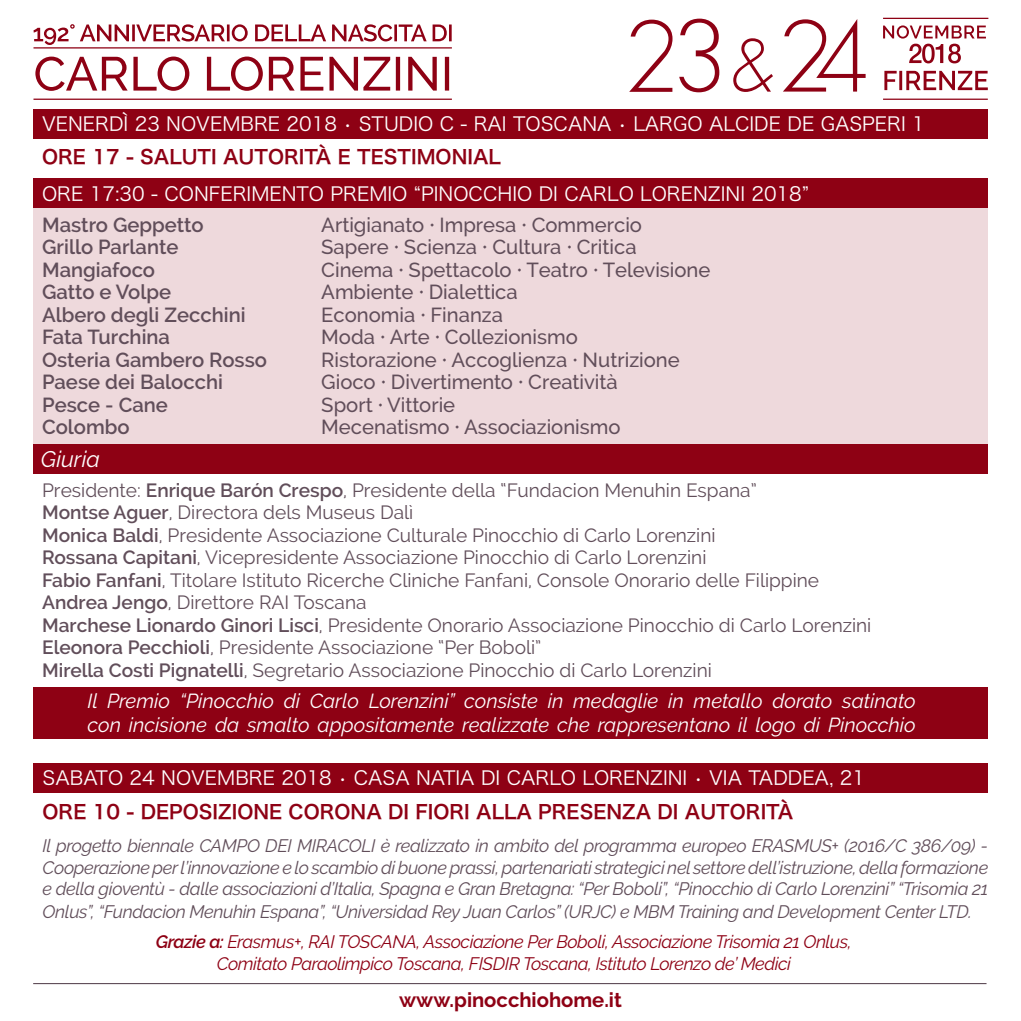
<style>
.page{position:relative;width:1021px;height:1021px;background:#fff}
.page>*{position:absolute;margin:0;border:0;box-sizing:border-box;transform-origin:0 0}
.White_Tabs_copy_2{font:italic 22.5px "Raleway";color:#fff}
.White_Tabs_copy_2-2{font:500 20.25px "Raleway";color:#614e5a}
.White_Tabs_copy_2-3{font:italic 20.25px/24.3px "Raleway";color:#fff}
.White_Tabs_copy_2-4{font:600 20.25px "Raleway";color:#614e5a}
.Raleway_Body{font:700 20.25px "Raleway";color:#8e0114}
.White_Tabs_copy_2-5{font:19.12px "Raleway";color:#614e5a}
.White_HEADINGS{font:19.12px "Hira Kaku Pro N W3";color:#fff}
.White_HEADINGS-2{font:19.12px "Hira Kaku Pro N W6";color:#8e0114}
.White_HEADINGS-3{font:italic 18px/21.8px "Raleway";letter-spacing:-.02em;color:#614e5a;text-align:justify}
.White_Tabs_copy_2-6{font:italic 18px/21.6px "Raleway";letter-spacing:-.025em;color:#8e0114;text-align:center}
.s1{font-family:"Moon Flower";font-weight:700}
.s2{font-weight:600}
</style>
<div class="page">
<div style="left:33px;top:687px;width:954px;height:51px;background:#8e0114"></div>
<div style="left:33px;top:206px;width:954px;height:250px;background:#eed9dc"></div>
<div style="left:33px;top:444px;width:954px;height:30px;background:#8e0114"></div>
<div style="left:33px;top:178px;width:954px;height:30px;background:#8e0114"></div>
<div style="left:33px;top:109px;width:954px;height:30px;background:#8e0114"></div>
<div style="left:33px;top:763px;width:954px;height:30px;background:#8e0114"></div>
<svg style="left:34px;top:24px;width:417px;height:21px"></svg>
<svg style="left:35px;top:57px;width:414px;height:34px"></svg>
<hr style="left:33px;top:47px;width:419px;height:2px;background:#8e0114">
<hr style="left:33px;top:99px;width:419px;height:1px;background:#8e0114">
<svg style="left:783px;top:19px;width:82px;height:73px"></svg>
<svg style="left:629px;top:19px;width:90px;height:73px"></svg>
<svg style="left:733px;top:38px;width:40px;height:54px"></svg>
<svg style="left:883px;top:25px;width:104px;height:65px"></svg>
<hr style="left:883px;top:18px;width:105px;height:1px;background:#8e0114">
<hr style="left:883px;top:99px;width:104px;height:1px;background:#8e0114">
<hr style="left:33px;top:983px;width:953px;height:1px;background:#614e5a">
<p class="White_HEADINGS" style="left:42px;top:107px;width:884px">VENERDÌ 23 NOVEMBRE 2018 • STUDIO C - RAI TOSCANA • LARGO ALCIDE DE GASPERI 1</p>
<p class="White_HEADINGS-2" style="left:42px;top:140px;width:460px">ORE 17 - SALUTI AUTORITÀ E TESTIMONIAL</p>
<p class="White_HEADINGS" style="left:42px;top:177px;width:768px">ORE 17:30 - CONFERIMENTO PREMIO “PINOCCHIO DI CARLO LORENZINI 2018”</p>
<p class="White_Tabs_copy_2-4" style="left:42px;top:213px;width:163px">Mastro Geppetto</p>
<p class="White_Tabs_copy_2-2" style="left:321px;top:213px;width:322px">Artigianato <span class="s1">·</span> Impresa <span class="s1">·</span> Commercio</p>
<p class="White_Tabs_copy_2-4" style="left:42px;top:235px;width:138px">Grillo Parlante</p>
<p class="White_Tabs_copy_2-2" style="left:321px;top:235px;width:317px">Sapere <span class="s1">·</span> Scienza <span class="s1">·</span> Cultura <span class="s1">·</span> Critica</p>
<p class="White_Tabs_copy_2-4" style="left:42px;top:258px;width:114px">Mangiafoco</p>
<p class="White_Tabs_copy_2-2" style="left:321px;top:258px;width:390px">Cinema <span class="s1">·</span> Spettacolo <span class="s1">·</span> Teatro <span class="s1">·</span> Televisione</p>
<p class="White_Tabs_copy_2-4" style="left:42px;top:280px;width:131px">Gatto e Volpe</p>
<p class="White_Tabs_copy_2-2" style="left:321px;top:280px;width:198px">Ambiente <span class="s1">·</span> Dialettica</p>
<p class="White_Tabs_copy_2-4" style="left:42px;top:303px;width:205px">Albero degli Zecchini</p>
<p class="White_Tabs_copy_2-2" style="left:321px;top:303px;width:183px">Economia <span class="s1">·</span> Finanza</p>
<p class="White_Tabs_copy_2-4" style="left:42px;top:325px;width:129px">Fata Turchina</p>
<p class="White_Tabs_copy_2-2" style="left:321px;top:325px;width:258px">Moda <span class="s1">·</span> Arte <span class="s1">·</span> Collezionismo</p>
<p class="White_Tabs_copy_2-4" style="left:42px;top:348px;width:226px">Osteria Gambero Rosso</p>
<p class="White_Tabs_copy_2-2" style="left:321px;top:348px;width:360px">Ristorazione <span class="s1">·</span> Accoglienza <span class="s1">·</span> Nutrizione</p>
<p class="White_Tabs_copy_2-4" style="left:42px;top:370px;width:182px">Paese dei Balocchi</p>
<p class="White_Tabs_copy_2-2" style="left:321px;top:370px;width:298px">Gioco <span class="s1">·</span> Divertimento <span class="s1">·</span> Creatività</p>
<p class="White_Tabs_copy_2-4" style="left:42px;top:393px;width:127px">Pesce - Cane</p>
<p class="White_Tabs_copy_2-2" style="left:321px;top:393px;width:135px">Sport <span class="s1">·</span> Vittorie</p>
<p class="White_Tabs_copy_2-4" style="left:42px;top:415px;width:89px">Colombo</p>
<p class="White_Tabs_copy_2-2" style="left:321px;top:415px;width:301px">Mecenatismo <span class="s1">·</span> Associazionismo</p>
<p class="White_Tabs_copy_2" style="left:41px;top:446px;width:61px">Giuria</p>
<p class="White_Tabs_copy_2-5" style="left:42px;top:478px;width:716px">Presidente: <span class="s2">Enrique Barón Crespo</span>, Presidente della “Fundacion Menuhin Espana”</p>
<p class="White_Tabs_copy_2-5" style="left:42px;top:501px;width:373px"><span class="s2">Montse Aguer</span>, Directora dels Museus Dalì</p>
<p class="White_Tabs_copy_2-5" style="left:42px;top:523px;width:675px"><span class="s2">Monica Baldi</span>, Presidente Associazione Culturale Pinocchio di Carlo Lorenzini</p>
<p class="White_Tabs_copy_2-5" style="left:42px;top:546px;width:666px"><span class="s2">Rossana Capitani</span>, Vicepresidente Associazione Pinocchio di Carlo Lorenzini</p>
<p class="White_Tabs_copy_2-5" style="left:42px;top:568px;width:778px"><span class="s2">Fabio Fanfani</span>, Titolare Istituto Ricerche Cliniche Fanfani, Console Onorario delle Filippine</p>
<p class="White_Tabs_copy_2-5" style="left:42px;top:591px;width:326px"><span class="s2">Andrea Jengo</span>, Direttore RAI Toscana</p>
<p class="White_Tabs_copy_2-5" style="left:42px;top:613px;width:830px"><span class="s2">Marchese Lionardo Ginori Lisci</span>, Presidente Onorario Associazione Pinocchio di Carlo Lorenzini</p>
<p class="White_Tabs_copy_2-5" style="left:42px;top:636px;width:501px"><span class="s2">Eleonora Pecchioli</span>, Presidente Associazione “Per Boboli”</p>
<p class="White_Tabs_copy_2-5" style="left:42px;top:658px;width:671px"><span class="s2">Mirella Costi Pignatelli</span>, Segretario Associazione Pinocchio di Carlo Lorenzini</p>
<p class="White_Tabs_copy_2-3" style="left:88px;top:688px;width:829px">Il Premio “Pinocchio di Carlo Lorenzini” consiste in medaglie in metallo dorato satinato con incisione da smalto appositamente realizzate che rappresentano il logo di Pinocchio</p>
<p class="White_HEADINGS" style="left:43px;top:761px;width:824px">SABATO 24 NOVEMBRE 2018 • CASA NATIA DI CARLO LORENZINI • VIA TADDEA, 21</p>
<p class="White_HEADINGS-2" style="left:43px;top:794px;width:752px">ORE 10 - DEPOSIZIONE CORONA DI FIORI ALLA PRESENZA DI AUTORITÀ</p>
<p class="White_HEADINGS-3" style="left:43px;top:835px;width:947px">Il progetto biennale CAMPO DEI MIRACOLI è realizzato in ambito del programma europeo ERASMUS+ (2016/C 386/09) - Cooperazione per l’innovazione e lo scambio di buone prassi, partenariati strategici nel settore dell’istruzione, della formazione e della gioventù - dalle associazioni d’Italia, Spagna e Gran Bretagna: “Per Boboli”, “Pinocchio di Carlo Lorenzini” “Trisomia 21<br>Onlus”, “Fundacion Menuhin Espana”, “Universidad Rey Juan Carlos” (URJC) e MBM Training and Development Center LTD.</p>
<p class="White_Tabs_copy_2-6" style="left:156px;top:931px;width:697px"><span class="s2">Grazie a:</span> Erasmus+, RAI TOSCANA, Associazione Per Boboli, Associazione Trisomia 21 Onlus,<br>Comitato Paraolimpico Toscana, FISDIR Toscana, Istituto Lorenzo de’ Medici</p>
<p class="Raleway_Body" style="left:399px;top:988px;width:224px">www.pinocchiohome.it</p>
</div>
